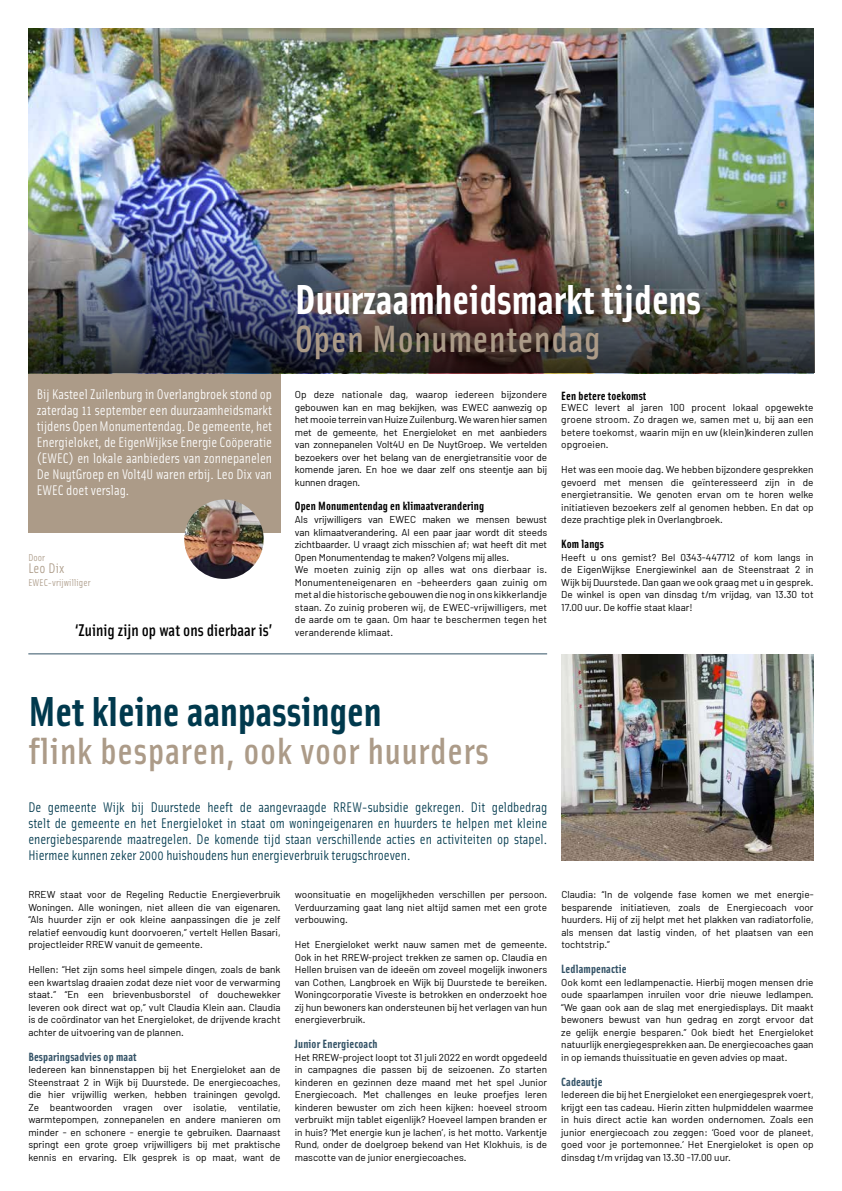
<style>
.page{position:relative;width:842px;height:1191px;background:#fff}
.page>*{position:absolute;margin:0;border:0;box-sizing:border-box;transform-origin:0 0}
.t1{font:700 42px "Solex OT";color:#fff}
.t2{font:700 42px "Solex OT";color:#00394d}
.t3{font:500 38px "Solex OT";letter-spacing:.02em;color:#ac9b88}
.t4{font:500 17px "Solex OT";color:#000}
.t5{font:14px/16px "Solex OT";color:#00394d;text-align:justify}
.t6{font:14px/16px "Solex OT";color:#fff;text-align:justify}
.t7{font:14px "Solex OT";letter-spacing:.01em;color:#ac9b88}
.t8{font:700 12px "Solex OT";letter-spacing:.01em;color:#335266}
.t9{font:700 12px "Solex OT";letter-spacing:.01em;color:#000}
.t10{font:10px/12.5px "Barlow";color:#000;text-align:justify}
.t11{font:10px "Solex OT";letter-spacing:.01em;color:#ac9b88}
</style>
<div class="page">
<img style="left:28px;top:28px;width:786px;height:203px">
<img style="left:28px;top:231px;width:786px;height:142px">
<img style="left:561px;top:654px;width:253px;height:206px">
<hr style="left:28px;top:653px;width:519px;height:1px;background:#335266">
<div style="left:28px;top:373px;width:253px;height:159px;background:#ac9b88"></div>
<img style="left:184px;top:499px;width:80px;height:80px;border-radius:40px">
<p class="t6" style="left:37px;top:385px;width:237px">Bij Kasteel Zuilenburg in Overlangbroek stond op zaterdag 11 september een duurzaamheidsmarkt tijdens Open Monumentendag. De gemeente, het Energieloket, de EigenWijkse Energie Coöperatie (EWEC) en lokale aanbieders van zonnepanelen De NuytGroep en Volt4U waren erbij. Leo Dix van EWEC doet verslag.</p>
<p class="t11" style="left:28px;top:551px;width:18px">Door</p>
<h3 class="t7" style="left:28px;top:559px;width:38px">Leo Dix</h3>
<p class="t11" style="left:28px;top:576px;width:64px">EWEC-vrijwilliger</p>
<h3 class="t4" style="left:75px;top:619px;width:199px">‘Zuinig zijn op wat ons dierbaar is’</h3>
<h1 class="t1" style="left:295px;top:272px;width:408px">Duurzaamheidsmarkt tijdens</h1>
<h2 class="t3" style="left:295px;top:314px;width:307px">Open Monumentendag</h2>
<p class="t10" style="left:295px;top:388px;width:254px">Op deze nationale dag, waarop iedereen bijzondere gebouwen kan en mag bekijken, was EWEC aanwezig op het mooie terrein van Huize Zuilenburg. We waren hier samen met de gemeente, het Energieloket en met aanbieders van zonnepanelen Volt4U en De NuytGroep. We vertelden bezoekers over het belang van de energietransitie voor de komende jaren. En hoe we daar zelf ons steentje aan bij kunnen dragen.</p>
<p class="t9" style="left:295px;top:498px;width:191px">Open Monumentendag en klimaatverandering</p>
<p class="t10" style="left:295px;top:513px;width:254px;text-align:left">Als vrijwilligers van EWEC maken we mensen bewust van klimaatverandering. Al een paar jaar wordt dit steeds zichtbaarder. U vraagt zich misschien af; wat heeft dit met Open Monumentendag te maken? Volgens mij alles.<br>We moeten zuinig zijn op alles wat ons dierbaar is.<br>Monumenteneigenaren en -beheerders gaan zuinig om met al die historische gebouwen die nog in ons kikkerlandje staan. Zo zuinig proberen wij, de EWEC-vrijwilligers, met de aarde om te gaan. Om haar te beschermen tegen het veranderende klimaat.</p>
<p class="t9" style="left:561px;top:388px;width:87px">Een betere toekomst</p>
<p class="t10" style="left:561px;top:400px;width:254px">EWEC levert al jaren 100 procent lokaal opgewekte groene stroom. Zo dragen we, samen met u, bij aan een betere toekomst, waarin mijn en uw (klein)kinderen zullen opgroeien.</p>
<p class="t10" style="left:561px;top:463px;width:254px">Het was een mooie dag. We hebben bijzondere gesprekken gevoerd met mensen die geïnteresseerd zijn in de energietransitie. We genoten ervan om te horen welke initiatieven bezoekers zelf al genomen hebben. En dat op deze prachtige plek in Overlangbroek.</p>
<p class="t9" style="left:561px;top:535px;width:44px">Kom langs</p>
<p class="t10" style="left:561px;top:550px;width:254px">Heeft u ons gemist? Bel 0343-447712 of kom langs in de EigenWijkse Energiewinkel aan de Steenstraat 2 in Wijk bij Duurstede. Dan gaan we ook graag met u in gesprek.<br>De winkel is open van dinsdag t/m vrijdag, van 13.30 tot 17.00 uur. De koffie staat klaar!</p>
<h1 class="t2" style="left:28px;top:683px;width:355px">Met kleine aanpassingen</h1>
<h2 class="t3" style="left:28px;top:726px;width:462px">flink besparen, ook voor huurders</h2>
<p class="t5" style="left:28px;top:798px;width:520px">De gemeente Wijk bij Duurstede heeft de aangevraagde RREW-subsidie gekregen. Dit geldbedrag stelt de gemeente en het Energieloket in staat om woningeigenaren en huurders te helpen met kleine energiebesparende maatregelen. De komende tijd staan verschillende acties en activiteiten op stapel.<br>Hiermee kunnen zeker 2000 huishoudens hun energieverbruik terugschroeven.</p>
<p class="t10" style="left:28px;top:888px;width:254px">RREW staat voor de Regeling Reductie Energieverbruik Woningen. Alle woningen, niet alleen die van eigenaren. “Als huurder zijn er ook kleine aanpassingen die je zelf relatief eenvoudig kunt doorvoeren,” vertelt Hellen Basari, projectleider RREW vanuit de gemeente.</p>
<p class="t10" style="left:28px;top:963px;width:254px">Hellen: “Het zijn soms heel simpele dingen, zoals de bank een kwartslag draaien zodat deze niet voor de verwarming staat.” “En een brievenbusborstel of douchewekker leveren ook direct wat op,” vult Claudia Klein aan. Claudia is de coördinator van het Energieloket, de drijvende kracht achter de uitvoering van de plannen.</p>
<p class="t8" style="left:28px;top:1048px;width:110px">Besparingsadvies op maat</p>
<p class="t10" style="left:28px;top:1063px;width:254px">Iedereen kan binnenstappen bij het Energieloket aan de Steenstraat 2 in Wijk bij Duurstede. De energiecoaches, die hier vrijwillig werken, hebben trainingen gevolgd.<br>Ze beantwoorden vragen over isolatie, ventilatie, warmtepompen, zonnepanelen en andere manieren om minder - en schonere - energie te gebruiken. Daarnaast springt een grote groep vrijwilligers bij met praktische kennis en ervaring. Elk gesprek is op maat, want de</p>
<p class="t10" style="left:295px;top:888px;width:254px">woonsituatie en mogelijkheden verschillen per persoon.<br>Verduurzaming gaat lang niet altijd samen met een grote verbouwing.</p>
<p class="t10" style="left:295px;top:938px;width:254px">Het Energieloket werkt nauw samen met de gemeente.<br>Ook in het RREW-project trekken ze samen op. Claudia en Hellen bruisen van de ideeën om zoveel mogelijk inwoners van Cothen, Langbroek en Wijk bij Duurstede te bereiken.<br>Woningcorporatie Viveste is betrokken en onderzoekt hoe zij hun bewoners kan ondersteunen bij het verlagen van hun energieverbruik.</p>
<p class="t8" style="left:295px;top:1036px;width:84px">Junior Energiecoach</p>
<p class="t10" style="left:295px;top:1050px;width:254px">Het RREW-project loopt tot 31 juli 2022 en wordt opgedeeld in campagnes die passen bij de seizoenen. Zo starten kinderen en gezinnen deze maand met het spel Junior Energiecoach. Met challenges en leuke proefjes leren kinderen bewuster om zich heen kijken: hoeveel stroom verbruikt mijn tablet eigenlijk? Hoeveel lampen branden er in huis? ‘Met energie kun je lachen’, is het motto. Varkentje Rund, onder de doelgroep bekend van Het Klokhuis, is de mascotte van de junior energiecoaches.</p>
<p class="t10" style="left:561px;top:888px;width:254px">Claudia: “In de volgende fase komen we met energie&shy;besparende initiatieven, zoals de Energiecoach voor huurders. Hij of zij helpt met het plakken van radiatorfolie, als mensen dat lastig vinden, of het plaatsen van een tochtstrip.”</p>
<p class="t8" style="left:561px;top:961px;width:67px">Ledlampenactie</p>
<p class="t10" style="left:561px;top:975px;width:254px">Ook komt een ledlampenactie. Hierbij mogen mensen drie oude spaarlampen inruilen voor drie nieuwe ledlampen. “We gaan ook aan de slag met energiedisplays. Dit maakt bewoners bewust van hun gedrag en zorgt ervoor dat ze gelijk energie besparen.” Ook biedt het Energieloket natuurlijk energiegesprekken aan. De energiecoaches gaan in op iemands thuissituatie en geven advies op maat.</p>
<p class="t8" style="left:561px;top:1073px;width:43px">Cadeautje</p>
<p class="t10" style="left:561px;top:1088px;width:254px">Iedereen die bij het Energieloket een energiegesprek voert, krijgt een tas cadeau. Hierin zitten hulpmiddelen waarmee in huis direct actie kan worden ondernomen. Zoals een junior energiecoach zou zeggen: ‘Goed voor de planeet, goed voor je portemonnee.’ Het Energieloket is open op dinsdag t/m vrijdag van 13.30 -17.00 uur.</p>
</div>
